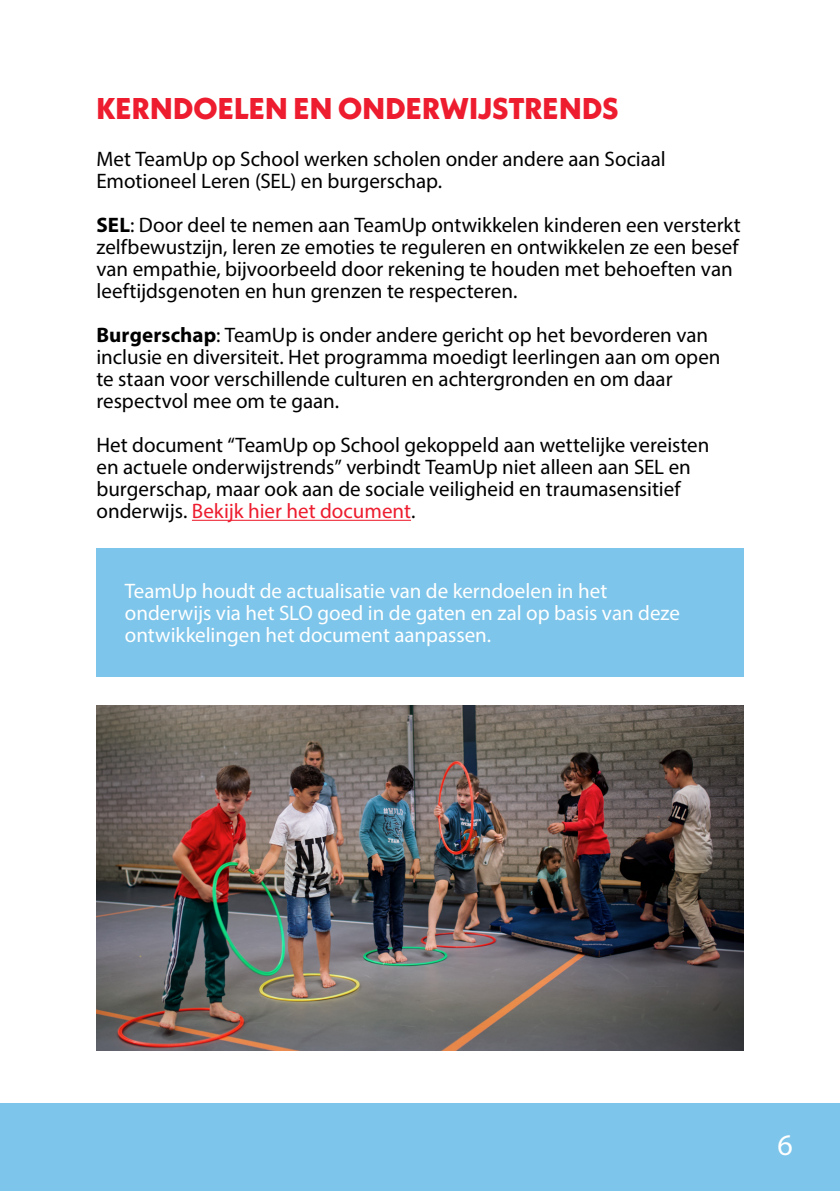
<style>
.page{position:relative;width:840px;height:1191px;background:#fff}
.page>*{position:absolute;margin:0;border:0;box-sizing:border-box;transform-origin:0 0}
.t1{font:800 30px "Neue Kabel";letter-spacing:.005em;color:#ed1c2e}
.t2{font:30px "Myriad Pro";color:#fff}
.t3{font:21px/22px "Myriad Pro";color:#000}
.t4{font:21px/22px "Myriad Pro";color:#fff}
.s1{font-weight:700}
.s2{color:#ed1c2e}
</style>
<div class="page">
<div style="left:0;top:1103px;width:839px;height:88px;background:#7dc5ea"></div>
<hr style="left:192px;top:520px;width:219px;height:1px;background:#ed1c2e">
<div style="left:96px;top:548px;width:647px;height:128px;background:#7dc5ea"></div>
<img style="left:96px;top:705px;width:647px;height:345px">
<h1 class="t1" style="left:96px;top:89px;width:523px">KERNDOELEN EN ONDERWIJSTRENDS</h1>
<p class="t3" style="left:96px;top:148px;width:570px">Met TeamUp op School werken scholen onder andere aan Sociaal<br>Emotioneel Leren (SEL) en burgerschap.</p>
<p class="t3" style="left:96px;top:214px;width:645px"><span class="s1">SEL</span>: Door deel te nemen aan TeamUp ontwikkelen kinderen een versterkt zelfbewustzijn, leren ze emoties te reguleren en ontwikkelen ze een besef van empathie, bijvoorbeeld door rekening te houden met behoeften van leeftijdsgenoten en hun grenzen te respecteren.</p>
<p class="t3" style="left:96px;top:324px;width:625px"><span class="s1">Burgerschap</span>: TeamUp is onder andere gericht op het bevorderen van inclusie en diversiteit. Het programma moedigt leerlingen aan om open te staan voor verschillende culturen en achtergronden en om daar respectvol mee om te gaan.</p>
<p class="t3" style="left:96px;top:434px;width:614px">Het document “TeamUp op School gekoppeld aan wettelijke vereisten en actuele onderwijstrends” verbindt TeamUp niet alleen aan SEL en burgerschap, maar ook aan de sociale veiligheid en traumasensitief onderwijs. <span class="s2">Bekijk hier het document</span>.</p>
<p class="t4" style="left:125px;top:580px;width:556px">TeamUp houdt de actualisatie van de kerndoelen in het onderwijs via het SLO goed in de gaten en zal op basis van deze ontwikkelingen het document aanpassen.</p>
<h1 class="t2" style="left:776px;top:1126px;width:17px">6</h1>
</div>
